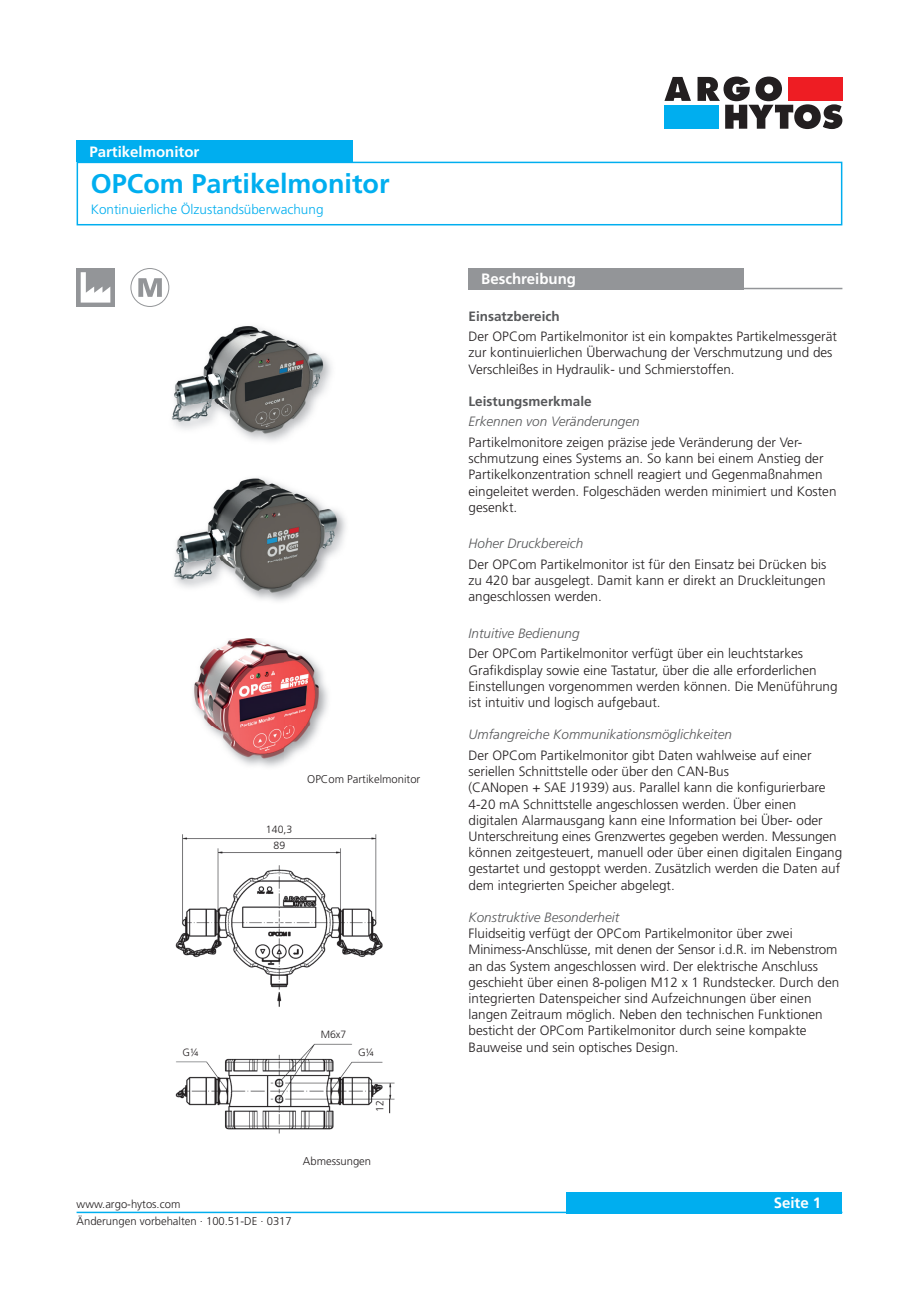
<style>
.page{position:relative;width:919px;height:1289px;background:#fff}
.page>*{position:absolute;margin:0;border:0;box-sizing:border-box;transform-origin:0 0}
.t1{font:700 27px "Frutiger LT";color:#00aeef}
.t2{font:700 15px "Frutiger LT";color:#fff}
.t3{font:300 13.5px/16.2px "Frutiger LT";color:#231f20}
.t4{font:italic 300 13.5px "Frutiger LT";color:#57585a}
.t5{font:300 13.5px "Frutiger LT";color:#00aeef}
.t6{font:700 13.5px "Frutiger LT";color:#57585a}
.t7{font:300 11.25px "Frutiger LT";color:#231f20}
.t8{font:300 10.5px/15.8px "Frutiger LT";color:#231f20;text-align:center}
</style>
<div class="page">
<div style="left:566px;top:1191px;width:276px;height:22px;background:#00aeef"></div>
<hr style="left:77px;top:1211px;width:765px;height:2px;background:#00aeef">
<svg style="left:664px;top:77px;width:27px;height:24px"></svg>
<div style="left:664px;top:105px;width:55px;height:24px;background:#00aeef"></div>
<svg style="left:697px;top:77px;width:145px;height:52px"></svg>
<div style="left:77px;top:162px;width:765px;height:63px;border:2px solid #00aeef"></div>
<div style="left:77px;top:140px;width:276px;height:22px;background:#00aeef"></div>
<div style="left:468px;top:268px;width:276px;height:21px;background:#939598"></div>
<hr style="left:468px;top:288px;width:374px;height:1px;background:#939598">
<svg style="left:77px;top:268px;width:38px;height:38px"></svg>
<svg style="left:81px;top:272px;width:29px;height:30px"></svg>
<div style="left:130px;top:268px;width:39px;height:39px;border:1px solid #939598;border-radius:50%"></div>
<svg style="left:138px;top:278px;width:24px;height:19px"></svg>
<img style="left:171px;top:326px;width:161px;height:116px">
<img style="left:173px;top:478px;width:173px;height:123px">
<img style="left:193px;top:638px;width:135px;height:129px">
<img style="left:175px;top:834px;width:220px;height:300px">
<svg style="left:389px;top:1098px;width:1px;height:15px"></svg>
<p class="t2" style="left:89px;top:143px;width:112px">Partikelmonitor</p>
<h1 class="t1" style="left:91px;top:168px;width:300px">OPCom Partikelmonitor</h1>
<p class="t5" style="left:91px;top:202px;width:234px">Kontinuierliche Ölzustandsüberwachung</p>
<p class="t7" style="left:307px;top:772px;width:115px">OPCom Partikelmonitor</p>
<p class="t8" style="left:266px;top:821px;width:28px">140,3<br>89</p>
<p class="t8" style="left:182px;top:1045px;width:18px">G¼</p>
<p class="t8" style="left:320px;top:1026px;width:27px">M6x7</p>
<p class="t8" style="left:358px;top:1045px;width:18px">G¼</p>
<p class="t8" style="left:372px;top:1111px;width:13px;rotate:-90deg">12</p>
<p class="t7" style="left:303px;top:1154px;width:70px">Abmessungen</p>
<p class="t2" style="left:481px;top:270px;width:96px">Beschreibung</p>
<p class="t6" style="left:468px;top:308px;width:93px">Einsatzbereich</p>
<p class="t3" style="left:468px;top:328px;width:370px">Der OPCom Partikelmonitor ist ein kompaktes Partikelmessgerät zur kontinuierlichen Überwachung der Verschmutzung und des<br>Verschleißes in Hydraulik- und Schmierstoffen.</p>
<p class="t6" style="left:468px;top:393px;width:125px">Leistungsmerkmale</p>
<p class="t4" style="left:468px;top:414px;width:173px">Erkennen von Veränderungen</p>
<p class="t3" style="left:468px;top:434px;width:369px">Partikelmonitore zeigen präzise jede Veränderung der Ver&shy;schmutzung eines Systems an. So kann bei einem Anstieg der Partikelkonzentration schnell reagiert und Gegenmaß nahmen eingeleitet werden. Folgeschäden werden minimiert und Kosten gesenkt.</p>
<p class="t4" style="left:468px;top:536px;width:116px">Hoher Druckbereich</p>
<p class="t3" style="left:468px;top:556px;width:359px;text-align:justify">Der OPCom Partikelmonitor ist für den Einsatz bei Drücken bis zu 420 bar ausgelegt. Damit kann er direkt an Druckleitungen angeschlossen werden.</p>
<p class="t4" style="left:468px;top:625px;width:113px">Intuitive Bedienung</p>
<p class="t3" style="left:468px;top:646px;width:370px">Der OPCom Partikelmonitor verfügt über ein leuchtstarkes Grafikdisplay sowie eine Tastatur, über die alle erforderlichen<br>Ein stellungen vorgenommen werden können. Die Menüführung ist intuitiv und logisch aufgebaut.</p>
<p class="t4" style="left:468px;top:727px;width:265px">Umfangreiche Kommunikationsmöglichkeiten</p>
<p class="t3" style="left:468px;top:747px;width:375px">Der OPCom Partikelmonitor gibt Daten wahlweise auf einer seriellen Schnitt stelle oder über den CAN-Bus<br>(CANopen + SAE J1939) aus. Parallel kann die konfigurierbare 4-20 mA Schnittstelle angeschlossen werden. Über einen digitalen Alarmausgang kann eine Information bei Über- oder Unterschreitung eines Grenzwertes gegeben werden. Messungen können zeitgesteuert, manuell oder über einen digitalen Eingang gestartet und gestoppt werden. Zusätzlich werden die Daten auf dem integrierten Speicher abgelegt.</p>
<p class="t4" style="left:468px;top:909px;width:152px">Konstruktive Besonderheit</p>
<p class="t3" style="left:468px;top:925px;width:372px">Fluidseitig verfügt der OPCom Partikelmonitor über zwei Minimess-Anschlüsse, mit denen der Sensor i.d.R. im Nebenstrom an das System angeschlossen wird. Der elektrische Anschluss geschieht über einen 8-poligen M12 x 1 Rundstecker. Durch den integrierten Datenspeicher sind Aufzeichnungen über einen langen Zeitraum möglich. Neben den technischen Funktionen besticht der OPCom Partikelmonitor durch seine kompakte Bauweise und sein optisches Design.</p>
<p class="t7" style="left:77px;top:1197px;width:105px">www.argo-hytos.com</p>
<p class="t2" style="left:773px;top:1194px;width:49px">Seite 1</p>
<p class="t7" style="left:77px;top:1215px;width:217px">Änderungen vorbehalten · 100.51-DE · 0317</p>
</div>
